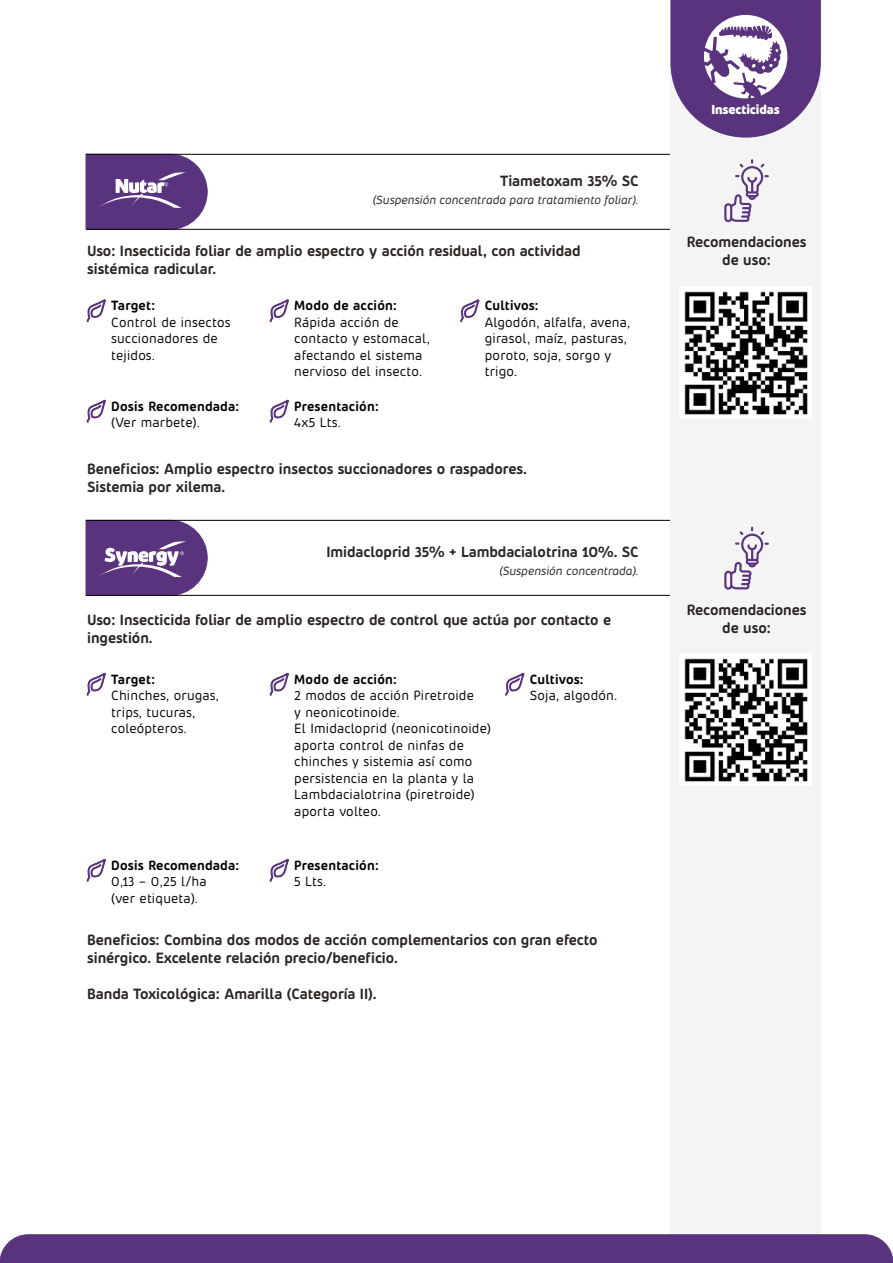
<style>
.page{position:relative;width:893px;height:1263px;background:#fff}
.page>*{position:absolute;margin:0;border:0;box-sizing:border-box;transform-origin:0 0}
.t1{font:600 15px/18px "Pusia";letter-spacing:-.005em;color:#2a2522}
.t2{font:13.5px/16.5px "Pusia";letter-spacing:.015em;color:#000}
.t3{font:600 13.5px "Pusia";letter-spacing:.015em;color:#000}
.t4{font:700 13.05px "Pusia";letter-spacing:-.01em;color:#fff}
.t5{font:italic 12px "Pusia";letter-spacing:-.005em;color:#2a2522}
</style>
<div class="page">
<hr style="left:86px;top:520px;width:584px;height:1px;background:#000">
<hr style="left:86px;top:595px;width:584px;height:1px;background:#000">
<hr style="left:86px;top:154px;width:584px;height:1px;background:#000">
<hr style="left:86px;top:229px;width:584px;height:1px;background:#000">
<div style="left:670px;top:0;width:151px;height:1263px;background:#f4f4f4"></div>
<svg style="left:269px;top:299px;width:20px;height:24px"></svg>
<svg style="left:460px;top:299px;width:20px;height:24px"></svg>
<svg style="left:86px;top:399px;width:20px;height:24px"></svg>
<svg style="left:269px;top:399px;width:20px;height:24px"></svg>
<img style="left:680px;top:286px;width:131px;height:132px">
<img style="left:680px;top:654px;width:131px;height:132px">
<svg style="left:86px;top:299px;width:20px;height:24px"></svg>
<svg style="left:269px;top:672px;width:20px;height:24px"></svg>
<svg style="left:505px;top:672px;width:20px;height:24px"></svg>
<svg style="left:86px;top:858px;width:20px;height:24px"></svg>
<svg style="left:269px;top:858px;width:20px;height:24px"></svg>
<svg style="left:86px;top:672px;width:20px;height:24px"></svg>
<svg style="left:85px;top:154px;width:123px;height:76px;background:#6e4e8c"></svg>
<svg style="left:85px;top:520px;width:123px;height:76px;background:#71528f"></svg>
<svg style="left:724px;top:527px;width:45px;height:63px"></svg>
<svg style="left:724px;top:159px;width:45px;height:63px"></svg>
<div style="left:0;top:1234px;width:893px;height:29px;background:#59337d"></div>
<svg style="left:670px;top:0;width:151px;height:138px"></svg>
<p class="t1" style="left:500px;top:171px;width:140px">Tiametoxam 35% SC</p>
<p class="t5" style="left:373px;top:192px;width:267px">(Suspensión concentrada para tratamiento foliar).</p>
<p class="t1" style="left:87px;top:241px;width:495px">Uso: Insecticida foliar de amplio espectro y acción residual, con actividad sistémica radicular.</p>
<p class="t3" style="left:485px;top:296px;width:55px">Cultivos:</p>
<p class="t2" style="left:485px;top:313px;width:147px">Algodón, alfalfa, avena, girasol, maíz, pasturas, poroto, soja, sorgo y trigo.</p>
<p class="t3" style="left:111px;top:396px;width:129px">Dosis Recomendada:</p>
<p class="t2" style="left:111px;top:414px;width:90px">(Ver marbete).</p>
<p class="t3" style="left:294px;top:296px;width:104px">Modo de acción:</p>
<p class="t2" style="left:294px;top:313px;width:137px">Rápida acción de contacto y estomacal, afectando el sistema nervioso del insecto.</p>
<p class="t3" style="left:111px;top:296px;width:45px">Target:</p>
<p class="t2" style="left:111px;top:313px;width:121px">Control de insectos succionadores de tejidos.</p>
<p class="t3" style="left:294px;top:396px;width:86px">Presentación:</p>
<p class="t2" style="left:294px;top:414px;width:48px">4x5 Lts.</p>
<p class="t1" style="left:87px;top:459px;width:441px">Beneficios: Amplio espectro insectos succionadores o raspadores.<br>Sistemia por xilema.</p>
<p class="t1" style="left:326px;top:542px;width:314px">Imidacloprid 35% + Lambdacialotrina 10%. SC</p>
<p class="t5" style="left:499px;top:562px;width:141px">(Suspensión concentrada).</p>
<p class="t1" style="left:87px;top:610px;width:526px">Uso: Insecticida foliar de amplio espectro de control que actúa por contacto e ingestión.</p>
<p class="t3" style="left:530px;top:669px;width:55px">Cultivos:</p>
<p class="t2" style="left:530px;top:687px;width:89px">Soja, algodón.</p>
<p class="t3" style="left:294px;top:669px;width:104px">Modo de acción:</p>
<p class="t2" style="left:294px;top:687px;width:198px">2 modos de acción Piretroide<br>y neonicotinoide.<br>El Imidacloprid (neonicotinoide) aporta control de ninfas de chinches y sistemia así como persistencia en la planta y la<br>Lambdacialotrina (piretroide) aporta volteo.</p>
<p class="t3" style="left:111px;top:669px;width:45px">Target:</p>
<p class="t2" style="left:111px;top:687px;width:109px">Chinches, orugas, trips, tucuras, coleópteros.</p>
<p class="t3" style="left:111px;top:855px;width:129px">Dosis Recomendada:</p>
<p class="t2" style="left:111px;top:873px;width:97px">0,13 – 0,25 l/ha (ver etiqueta).</p>
<p class="t3" style="left:294px;top:855px;width:86px">Presentación:</p>
<p class="t2" style="left:294px;top:873px;width:34px">5 Lts.</p>
<p class="t1" style="left:87px;top:930px;width:512px">Beneficios: Combina dos modos de acción complementarios con gran efecto sinérgico. Excelente relación precio/beneficio.</p>
<p class="t1" style="left:87px;top:984px;width:291px">Banda Toxicológica: Amarilla (Categoría II).</p>
<p class="t4" style="left:711px;top:100px;width:70px">Insecticidas</p>
<p class="t1" style="left:687px;top:232px;width:121px;text-align:center">Recomendaciones de uso:</p>
<p class="t1" style="left:687px;top:600px;width:121px;text-align:center">Recomendaciones de uso:</p>
</div>
